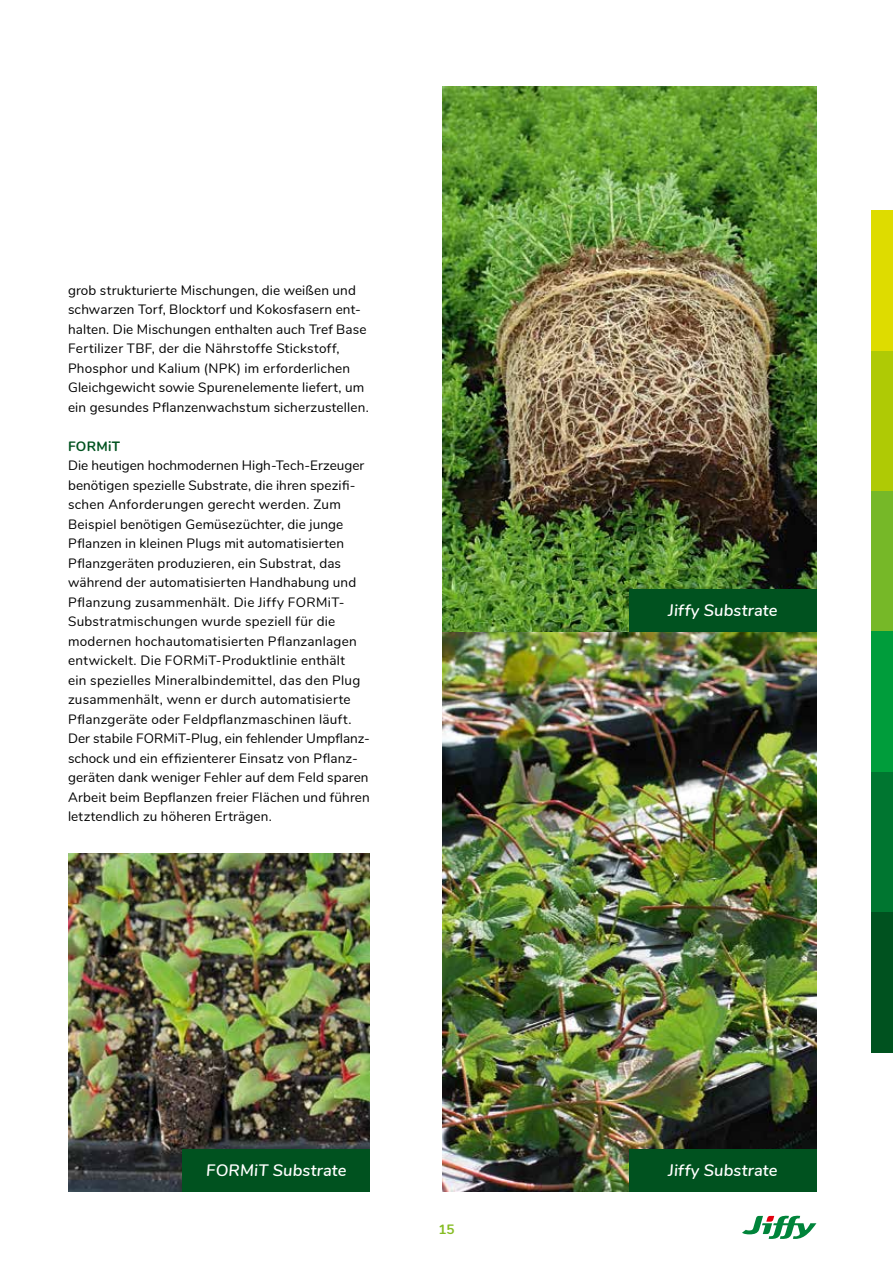
<style>
.page{position:relative;width:893px;height:1263px;background:#fff}
.page>*{position:absolute;margin:0;border:0;box-sizing:border-box;transform-origin:0 0}
.t1{font:italic 600 16.5px "Nunito";letter-spacing:.01em;color:#fff}
.t2{font:13.5px/19.5px "Nunito";letter-spacing:.015em;color:#000}
.t3{font:700 13.5px "Nunito";letter-spacing:.02em;color:#00521f}
.t4{font:700 13.5px "Nunito";color:#85bc22}
</style>
<div class="page">
<div style="left:872px;top:210px;width:21px;height:141px;background:#dedc00"></div>
<div style="left:872px;top:351px;width:21px;height:140px;background:#afca05"></div>
<div style="left:872px;top:491px;width:21px;height:140px;background:#76b828"></div>
<div style="left:872px;top:631px;width:21px;height:141px;background:#009d3b"></div>
<div style="left:872px;top:772px;width:21px;height:140px;background:#007630"></div>
<div style="left:872px;top:912px;width:21px;height:140px;background:#00521f"></div>
<svg style="left:742px;top:1216px;width:74px;height:23px"></svg>
<img style="left:442px;top:631px;width:374px;height:561px">
<img style="left:68px;top:853px;width:302px;height:339px">
<img style="left:442px;top:86px;width:374px;height:545px">
<div style="left:629px;top:1149px;width:187px;height:43px;background:#00521f"></div>
<div style="left:629px;top:589px;width:187px;height:42px;background:#00521f"></div>
<div style="left:183px;top:1149px;width:187px;height:43px;background:#00521f"></div>
<p class="t2" style="left:68px;top:279px;width:302px">grob strukturierte Mischungen, die weißen und schwarzen Torf, Blocktorf und Kokosfasern ent&shy;halten. Die Mischungen enthalten auch Tref Base Fertilizer TBF, der die Nährstoffe Stickstoff, Phosphor und Kalium (NPK) im erforderlichen Gleichgewicht sowie Spurenelemente liefert, um ein gesundes Pflanzenwachstum sicherzustellen.</p>
<p class="t3" style="left:68px;top:436px;width:54px">FORMiT</p>
<p class="t2" style="left:68px;top:455px;width:303px">Die heutigen hochmodernen High-Tech-Erzeuger benötigen spezielle Substrate, die ihren spezifi&shy;schen Anforderungen gerecht werden. Zum Beispiel benötigen Gemüsezüchter, die junge Pflanzen in kleinen Plugs mit automatisierten Pflanzgeräten produzieren, ein Substrat, das während der automatisierten Handhabung und Pflanzung zusammenhält. Die Jiffy FORMiT-Substratmischungen wurde speziell für die modernen hochautomatisierten Pflanzanlagen entwickelt. Die FORMiT-Produktlinie enthält<br>ein spezielles Mineralbindemittel, das den Plug zusammenhält, wenn er durch automatisierte Pflanzgeräte oder Feldpflanzmaschinen läuft.<br>Der stabile FORMiT-Plug, ein fehlender Umpflanz&shy;schock und ein effizienterer Einsatz von Pflanz&shy;geräten dank weniger Fehler auf dem Feld sparen Arbeit beim Bepflanzen freier Flächen und führen letztendlich zu höheren Erträgen.</p>
<p class="t1" style="left:206px;top:1158px;width:142px">FORMiT Substrate</p>
<p class="t4" style="left:438px;top:1219px;width:18px">15</p>
<p class="t1" style="left:668px;top:598px;width:111px">Jiffy Substrate</p>
<p class="t1" style="left:668px;top:1158px;width:111px">Jiffy Substrate</p>
</div>
